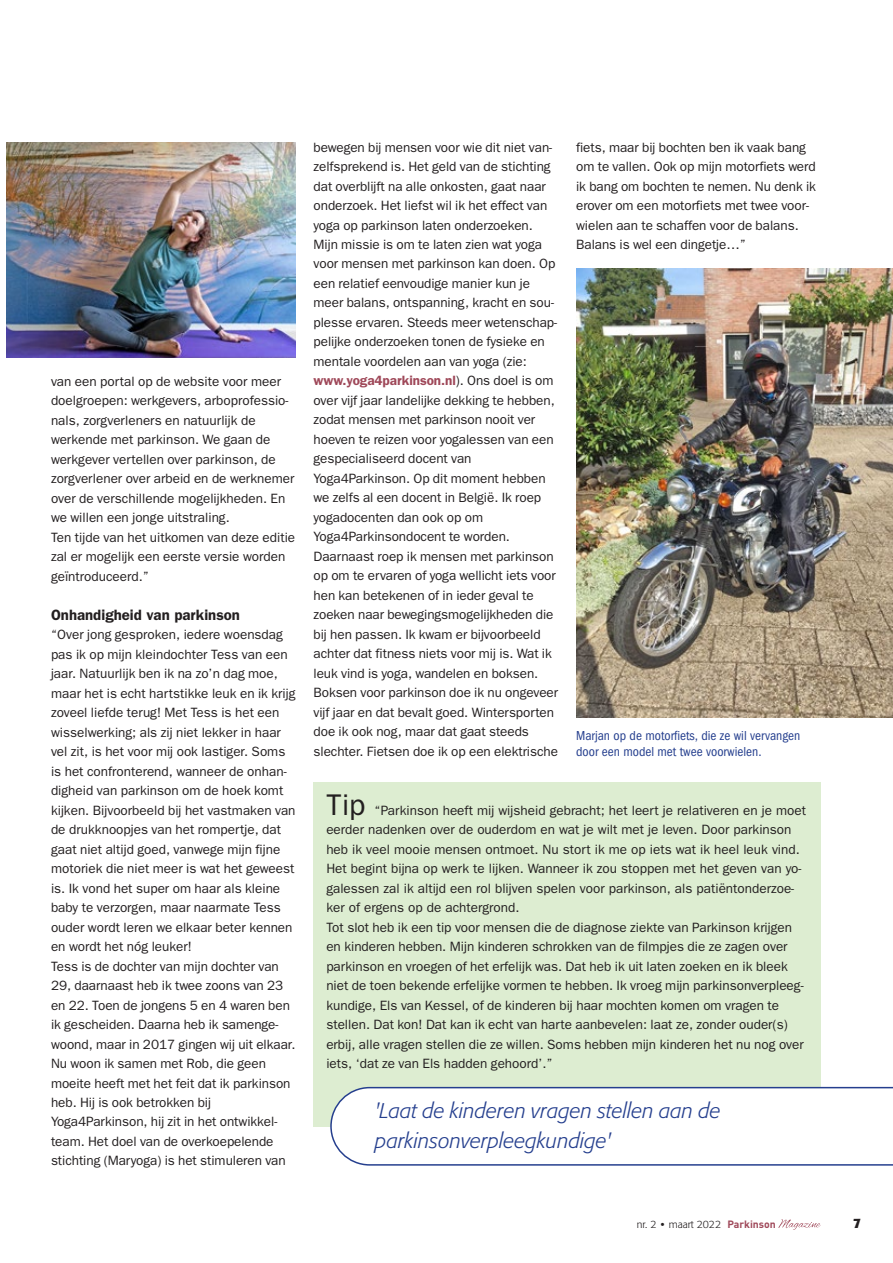
<style>
.page{position:relative;width:893px;height:1263px;background:#fff}
.page>*{position:absolute;margin:0;border:0;box-sizing:border-box;transform-origin:0 0}
.t1{font:30px "Franklin Gothic";color:#231f20}
.t2{font:italic 300 21px/30px "Formata";color:#253f8e}
.t3{font:600 15px "Franklin Gothic";color:#231f20}
.t4{font:13.5px/19.5px "Franklin Gothic";color:#231f20}
.t5{font:condensed 13.5px/16.5px "Franklin Gothic";color:#253f8e}
.t6{font:700 13.5px "Formata";color:#231f20}
.t7{font:300 10.5px "Formata";color:#231f20}
.s1{font-weight:600;color:#9f4859}
.s2{font-family:"Franklin Gothic";font-weight:600}
.s3{font-family:"DIN";font-weight:700;color:#9f4859}
</style>
<div class="page">
<div style="left:314px;top:782px;width:507px;height:345px;background:#ddedd1"></div>
<img style="left:576px;top:269px;width:317px;height:448px">
<svg style="left:330px;top:1087px;width:563px;height:78px"></svg>
<img style="left:6px;top:143px;width:290px;height:214px">
<svg style="left:778px;top:1219px;width:43px;height:11px"></svg>
<p class="t4" style="left:51px;top:371px;width:246px">van een portal op de website voor meer doelgroepen: werkgevers, arboprofessio&shy;nals, zorgverleners en natuurlijk de werkende met parkinson. We gaan de werkgever vertellen over parkinson, de zorgverlener over arbeid en de werknemer over de verschillende mogelijkheden. En we willen een jonge uitstraling.<br>Ten tijde van het uitkomen van deze editie zal er mogelijk een eerste versie worden geïntroduceerd.”</p>
<p class="t3" style="left:51px;top:605px;width:190px">Onhandigheid van parkinson</p>
<p class="t4" style="left:51px;top:625px;width:246px">“Over jong gesproken, iedere woensdag pas ik op mijn kleindochter Tess van een jaar. Natuurlijk ben ik na zo’n dag moe, maar het is echt hartstikke leuk en ik krijg zoveel liefde terug! Met Tess is het een wisselwerking; als zij niet lekker in haar vel zit, is het voor mij ook lastiger. Soms is het confronterend, wanneer de onhan&shy;digheid van parkinson om de hoek komt kijken. Bijvoorbeeld bij het vastmaken van de drukknoopjes van het rompertje, dat gaat niet altijd goed, vanwege mijn fijne motoriek die niet meer is wat het geweest is. Ik vond het super om haar als kleine baby te verzorgen, maar naarmate Tess ouder wordt leren we elkaar beter kennen en wordt het nóg leuker!<br>Tess is de dochter van mijn dochter van 29, daarnaast heb ik twee zoons van 23 en 22. Toen de jongens 5 en 4 waren ben ik gescheiden. Daarna heb ik samenge&shy;woond, maar in 2017 gingen wij uit elkaar.<br>Nu woon ik samen met Rob, die geen moeite heeft met het feit dat ik parkinson heb. Hij is ook betrokken bij Yoga4Parkinson, hij zit in het ontwikkel&shy;team. Het doel van de overkoepelende stichting (Maryoga) is het stimuleren van</p>
<p class="t4" style="left:314px;top:137px;width:246px">bewegen bij mensen voor wie dit niet van&shy;zelfsprekend is. Het geld van de stichting dat overblijft na alle onkosten, gaat naar onderzoek. Het liefst wil ik het effect van yoga op parkinson laten onderzoeken.<br>Mijn missie is om te laten zien wat yoga voor mensen met parkinson kan doen. Op een relatief eenvoudige manier kun je meer balans, ontspanning, kracht en sou&shy;plesse ervaren. Steeds meer wetenschap&shy;pelijke onderzoeken tonen de fysieke en mentale voordelen aan van yoga (zie: <span class="s1">www.yoga4parkinson.nl</span>). Ons doel is om over vijf jaar landelijke dekking te hebben, zodat mensen met parkinson nooit ver hoeven te reizen voor yogalessen van een gespecialiseerd docent van Yoga4Parkinson. Op dit moment hebben we zelfs al een docent in België. Ik roep yogadocenten dan ook op om Yoga4Parkinsondocent te worden.<br>Daarnaast roep ik mensen met parkinson op om te ervaren of yoga wellicht iets voor hen kan betekenen of in ieder geval te zoeken naar bewegingsmogelijkheden die bij hen passen. Ik kwam er bijvoorbeeld achter dat fitness niets voor mij is. Wat ik leuk vind is yoga, wandelen en boksen.<br>Boksen voor parkinson doe ik nu ongeveer vijf jaar en dat bevalt goed. Wintersporten doe ik ook nog, maar dat gaat steeds slechter. Fietsen doe ik op een elektrische</p>
<p class="t4" style="left:576px;top:137px;width:241px">fiets, maar bij bochten ben ik vaak bang om te vallen. Ook op mijn motorfiets werd ik bang om bochten te nemen. Nu denk ik erover om een motorfiets met twee voor&shy;wielen aan te schaffen voor de balans.<br>Balans is wel een dingetje…”</p>
<p class="t5" style="left:576px;top:727px;width:226px">Marjan op de motorfiets, die ze wil vervangen door een model met twee voorwielen.</p>
<h1 class="t1" style="left:326px;top:787px;width:41px">Tip</h1>
<p class="t4" style="left:326px;top:800px;width:481px;text-indent:48px">“Parkinson heeft mij wijsheid gebracht; het leert je relativeren en je moet eerder nadenken over de ouderdom en wat je wilt met je leven. Door parkinson heb ik veel mooie mensen ontmoet. Nu stort ik me op iets wat ik heel leuk vind.<br>Het begint bijna op werk te lijken. Wanneer ik zou stoppen met het geven van yo&shy;galessen zal ik altijd een rol blijven spelen voor parkinson, als patiëntonderzoe&shy;ker of ergens op de achtergrond.<br>Tot slot heb ik een tip voor mensen die de diagnose ziekte van Parkinson krijgen en kinderen hebben. Mijn kinderen schrokken van de filmpjes die ze zagen over parkinson en vroegen of het erfelijk was. Dat heb ik uit laten zoeken en ik bleek niet de toen bekende erfelijke vormen te hebben. Ik vroeg mijn parkinsonverpleeg&shy;kundige, Els van Kessel, of de kinderen bij haar mochten komen om vragen te stellen. Dat kon! Dat kan ik echt van harte aanbevelen: laat ze, zonder ouder(s) erbij, alle vragen stellen die ze willen. Soms hebben mijn kinderen het nu nog over iets, ‘dat ze van Els hadden gehoord’.”</p>
<h2 class="t2" style="left:375px;top:1096px;width:347px">'Laat de kinderen vragen stellen aan de parkinsonverpleegkundige'</h2>
<p class="t7" style="left:637px;top:1218px;width:141px">nr. 2 <span class="s2">•</span> maart 2022 <span class="s3">Parkinson</span></p>
<p class="t6" style="left:853px;top:1214px;width:9px">7</p>
</div>
